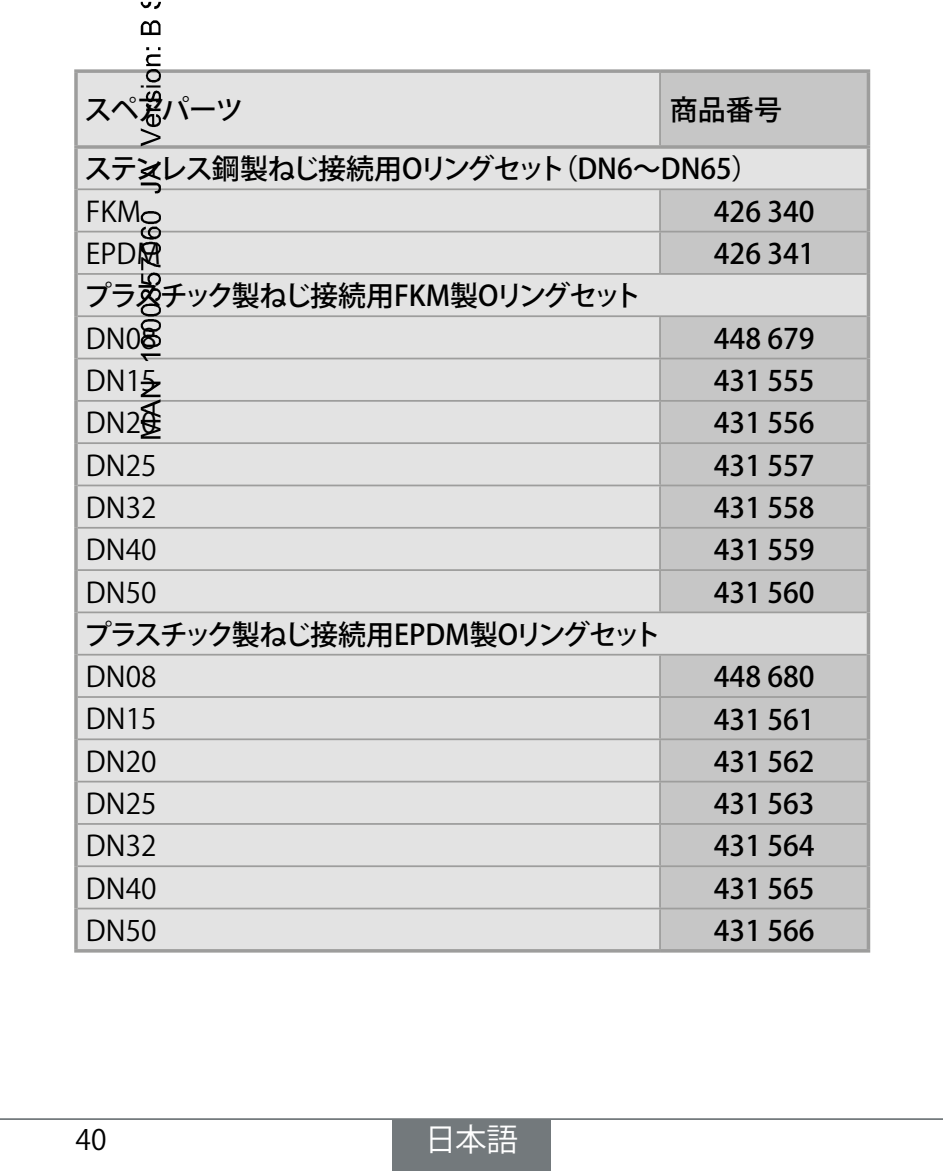
<style>
.page{position:relative;width:943px;height:1171px;background:#fff}
.page>*{position:absolute;margin:0;border:0;box-sizing:border-box;transform-origin:0 0}
.t1{font:31.5px "Koz Go Pro";color:#fff}
.t2{font:500 28px "Koz Go Pro";color:#000}
.t3{font:28px "Koz Go Pro";color:#000}
.t4{font:500 28px "Koz Go Pro";letter-spacing:-.08em;color:#000}
.t5{font:500 28px/59.1px "Koz Go Pro";letter-spacing:-.025em;color:#000}
</style>
<div class="page">
<div style="left:78px;top:73px;width:582px;height:876px;background:#e3e3e3"></div>
<svg style="left:660px;top:73px;width:206px;height:876px;background:#c9c9c9"></svg>
<hr style="left:659px;top:73px;width:2px;height:72px;background:#9d9d9c">
<svg style="left:74px;top:69px;width:586px;height:4px;background:#a7a7a7"></svg>
<svg style="left:74px;top:73px;width:4px;height:72px"></svg>
<svg style="left:660px;top:69px;width:210px;height:4px"></svg>
<svg style="left:866px;top:73px;width:4px;height:72px"></svg>
<svg style="left:74px;top:145px;width:586px;height:4px;background:#a5a5a4"></svg>
<svg style="left:660px;top:145px;width:210px;height:4px"></svg>
<svg style="left:866px;top:149px;width:4px;height:40px"></svg>
<svg style="left:866px;top:274px;width:4px;height:42px"></svg>
<svg style="left:866px;top:612px;width:4px;height:43px"></svg>
<hr style="left:78px;top:188px;width:582px;height:2px;background:#9d9d9c">
<hr style="left:660px;top:188px;width:206px;height:2px;background:#9d9d9c">
<hr style="left:659px;top:190px;width:2px;height:41px;background:#9d9d9c">
<hr style="left:78px;top:231px;width:582px;height:1px;background:#9d9d9c">
<hr style="left:660px;top:231px;width:206px;height:1px;background:#9d9d9c">
<hr style="left:659px;top:232px;width:2px;height:41px;background:#9d9d9c">
<hr style="left:78px;top:273px;width:582px;height:2px;background:#9d9d9c">
<hr style="left:660px;top:273px;width:206px;height:2px;background:#9d9d9c">
<hr style="left:78px;top:315px;width:582px;height:2px;background:#9d9d9c">
<hr style="left:660px;top:315px;width:206px;height:2px;background:#9d9d9c">
<hr style="left:659px;top:317px;width:2px;height:41px;background:#9d9d9c">
<hr style="left:78px;top:358px;width:582px;height:1px;background:#9d9d9c">
<hr style="left:660px;top:358px;width:206px;height:1px;background:#9d9d9c">
<hr style="left:659px;top:359px;width:2px;height:41px;background:#9d9d9c">
<hr style="left:78px;top:400px;width:582px;height:2px;background:#9d9d9c">
<hr style="left:660px;top:400px;width:206px;height:2px;background:#9d9d9c">
<hr style="left:659px;top:402px;width:2px;height:40px;background:#9d9d9c">
<hr style="left:78px;top:442px;width:582px;height:2px;background:#9d9d9c">
<hr style="left:660px;top:442px;width:206px;height:2px;background:#9d9d9c">
<hr style="left:659px;top:444px;width:2px;height:40px;background:#9d9d9c">
<hr style="left:78px;top:484px;width:582px;height:2px;background:#9d9d9c">
<hr style="left:660px;top:484px;width:206px;height:2px;background:#9d9d9c">
<hr style="left:659px;top:486px;width:2px;height:41px;background:#9d9d9c">
<hr style="left:78px;top:527px;width:582px;height:2px;background:#9d9d9c">
<hr style="left:660px;top:527px;width:206px;height:2px;background:#9d9d9c">
<hr style="left:659px;top:529px;width:2px;height:40px;background:#9d9d9c">
<hr style="left:78px;top:569px;width:582px;height:2px;background:#9d9d9c">
<hr style="left:660px;top:569px;width:206px;height:2px;background:#9d9d9c">
<hr style="left:659px;top:571px;width:2px;height:40px;background:#9d9d9c">
<hr style="left:78px;top:611px;width:582px;height:2px;background:#9d9d9c">
<hr style="left:660px;top:611px;width:206px;height:2px;background:#9d9d9c">
<hr style="left:78px;top:654px;width:582px;height:1px;background:#9d9d9c">
<hr style="left:660px;top:654px;width:206px;height:1px;background:#9d9d9c">
<hr style="left:659px;top:655px;width:2px;height:41px;background:#9d9d9c">
<hr style="left:78px;top:696px;width:582px;height:2px;background:#9d9d9c">
<hr style="left:660px;top:696px;width:206px;height:2px;background:#9d9d9c">
<hr style="left:659px;top:698px;width:2px;height:40px;background:#9d9d9c">
<hr style="left:78px;top:738px;width:582px;height:2px;background:#9d9d9c">
<hr style="left:660px;top:738px;width:206px;height:2px;background:#9d9d9c">
<hr style="left:659px;top:740px;width:2px;height:41px;background:#9d9d9c">
<hr style="left:78px;top:781px;width:582px;height:1px;background:#9d9d9c">
<hr style="left:660px;top:781px;width:206px;height:1px;background:#9d9d9c">
<hr style="left:659px;top:782px;width:2px;height:41px;background:#9d9d9c">
<hr style="left:78px;top:823px;width:582px;height:2px;background:#9d9d9c">
<hr style="left:660px;top:823px;width:206px;height:2px;background:#9d9d9c">
<hr style="left:659px;top:825px;width:2px;height:40px;background:#9d9d9c">
<hr style="left:78px;top:865px;width:582px;height:2px;background:#9d9d9c">
<hr style="left:660px;top:865px;width:206px;height:2px;background:#9d9d9c">
<hr style="left:659px;top:867px;width:2px;height:40px;background:#9d9d9c">
<hr style="left:78px;top:907px;width:582px;height:2px;background:#9d9d9c">
<hr style="left:660px;top:907px;width:206px;height:2px;background:#9d9d9c">
<hr style="left:659px;top:909px;width:2px;height:40px;background:#9d9d9c">
<svg style="left:74px;top:149px;width:4px;height:40px"></svg>
<svg style="left:74px;top:189px;width:4px;height:43px"></svg>
<svg style="left:866px;top:189px;width:4px;height:43px"></svg>
<svg style="left:74px;top:232px;width:4px;height:42px"></svg>
<svg style="left:866px;top:232px;width:4px;height:42px"></svg>
<svg style="left:74px;top:274px;width:4px;height:42px"></svg>
<svg style="left:74px;top:316px;width:4px;height:42px"></svg>
<svg style="left:866px;top:316px;width:4px;height:42px"></svg>
<svg style="left:74px;top:358px;width:4px;height:43px"></svg>
<svg style="left:866px;top:358px;width:4px;height:43px"></svg>
<svg style="left:74px;top:401px;width:4px;height:42px"></svg>
<svg style="left:866px;top:401px;width:4px;height:42px"></svg>
<svg style="left:74px;top:443px;width:4px;height:42px"></svg>
<svg style="left:866px;top:443px;width:4px;height:42px"></svg>
<svg style="left:74px;top:485px;width:4px;height:43px"></svg>
<svg style="left:866px;top:485px;width:4px;height:43px"></svg>
<svg style="left:74px;top:528px;width:4px;height:42px"></svg>
<svg style="left:866px;top:528px;width:4px;height:42px"></svg>
<hr style="left:74px;top:570px;width:4px;height:42px;background:#a8a8a7">
<svg style="left:866px;top:570px;width:4px;height:42px"></svg>
<svg style="left:74px;top:612px;width:4px;height:43px"></svg>
<svg style="left:74px;top:655px;width:4px;height:42px"></svg>
<svg style="left:866px;top:655px;width:4px;height:42px"></svg>
<svg style="left:74px;top:697px;width:4px;height:42px"></svg>
<svg style="left:866px;top:697px;width:4px;height:42px"></svg>
<svg style="left:74px;top:739px;width:4px;height:42px"></svg>
<svg style="left:866px;top:739px;width:4px;height:42px"></svg>
<svg style="left:74px;top:781px;width:4px;height:43px"></svg>
<svg style="left:866px;top:781px;width:4px;height:43px"></svg>
<svg style="left:74px;top:824px;width:4px;height:42px"></svg>
<svg style="left:866px;top:824px;width:4px;height:42px"></svg>
<svg style="left:74px;top:866px;width:4px;height:42px"></svg>
<svg style="left:866px;top:866px;width:4px;height:42px"></svg>
<svg style="left:74px;top:908px;width:4px;height:41px"></svg>
<svg style="left:866px;top:908px;width:4px;height:41px"></svg>
<hr style="left:74px;top:949px;width:586px;height:3px;background:#9d9d9c">
<hr style="left:660px;top:949px;width:210px;height:3px;background:#9d9d9c">
<hr style="left:0;top:1118px;width:943px;height:2px;background:#73797c">
<div style="left:392px;top:1119px;width:159px;height:52px;background:#73797c"></div>
<svg style="left:141px;top:382px;width:19px;height:57px"></svg>
<svg style="left:141px;top:353px;width:19px;height:8px"></svg>
<svg style="left:141px;top:211px;width:20px;height:136px;background:#919191"></svg>
<svg style="left:141px;top:162px;width:20px;height:31px"></svg>
<svg style="left:141px;top:47px;width:20px;height:99px;background:#a5a5a5"></svg>
<svg style="left:141px;top:20px;width:19px;height:15px"></svg>
<svg style="left:141px;top:2px;width:20px;height:7px"></svg>
<p class="t2" style="left:84px;top:92px;width:161px">スペアパーツ</p>
<p class="t5" style="left:84px;top:82px;width:699px;text-indent:585px">商品番号ステンレス鋼製ねじ接続用Oリングセット（DN6～DN65）</p>
<p class="t3" style="left:86px;top:193px;width:57px">FKM</p>
<p class="t2" style="left:714px;top:193px;width:102px">426 340</p>
<p class="t3" style="left:86px;top:236px;width:76px">EPDM</p>
<p class="t2" style="left:714px;top:236px;width:102px">426 341</p>
<p class="t4" style="left:84px;top:278px;width:559px">プラスチック製ねじ接続用FKM製Oリングセット</p>
<p class="t3" style="left:86px;top:320px;width:72px">DN08</p>
<p class="t2" style="left:714px;top:320px;width:102px">448 679</p>
<p class="t3" style="left:86px;top:362px;width:72px">DN15</p>
<p class="t2" style="left:714px;top:363px;width:102px">431 555</p>
<p class="t3" style="left:86px;top:405px;width:72px">DN20</p>
<p class="t2" style="left:714px;top:405px;width:102px">431 556</p>
<p class="t3" style="left:86px;top:447px;width:72px">DN25</p>
<p class="t2" style="left:714px;top:447px;width:102px">431 557</p>
<p class="t3" style="left:86px;top:489px;width:72px">DN32</p>
<p class="t2" style="left:714px;top:490px;width:102px">431 558</p>
<p class="t3" style="left:86px;top:532px;width:72px">DN40</p>
<p class="t2" style="left:714px;top:532px;width:102px">431 559</p>
<p class="t3" style="left:86px;top:574px;width:72px">DN50</p>
<p class="t2" style="left:714px;top:574px;width:102px">431 560</p>
<p class="t4" style="left:84px;top:617px;width:579px">プラスチック製ねじ接続用EPDM製Oリングセット</p>
<p class="t3" style="left:86px;top:659px;width:72px">DN08</p>
<p class="t2" style="left:714px;top:659px;width:102px">448 680</p>
<p class="t3" style="left:86px;top:701px;width:72px">DN15</p>
<p class="t2" style="left:714px;top:701px;width:102px">431 561</p>
<p class="t3" style="left:86px;top:743px;width:72px">DN20</p>
<p class="t2" style="left:714px;top:743px;width:102px">431 562</p>
<p class="t3" style="left:86px;top:786px;width:72px">DN25</p>
<p class="t2" style="left:714px;top:786px;width:102px">431 563</p>
<p class="t3" style="left:86px;top:828px;width:72px">DN32</p>
<p class="t2" style="left:714px;top:828px;width:102px">431 564</p>
<p class="t3" style="left:86px;top:870px;width:72px">DN40</p>
<p class="t2" style="left:714px;top:870px;width:102px">431 565</p>
<p class="t3" style="left:86px;top:912px;width:72px">DN50</p>
<p class="t2" style="left:714px;top:913px;width:102px">431 566</p>
<p class="t3" style="left:76px;top:1121px;width:32px">40</p>
<p class="t1" style="left:425px;top:1119px;width:95px">日本語</p>
</div>
